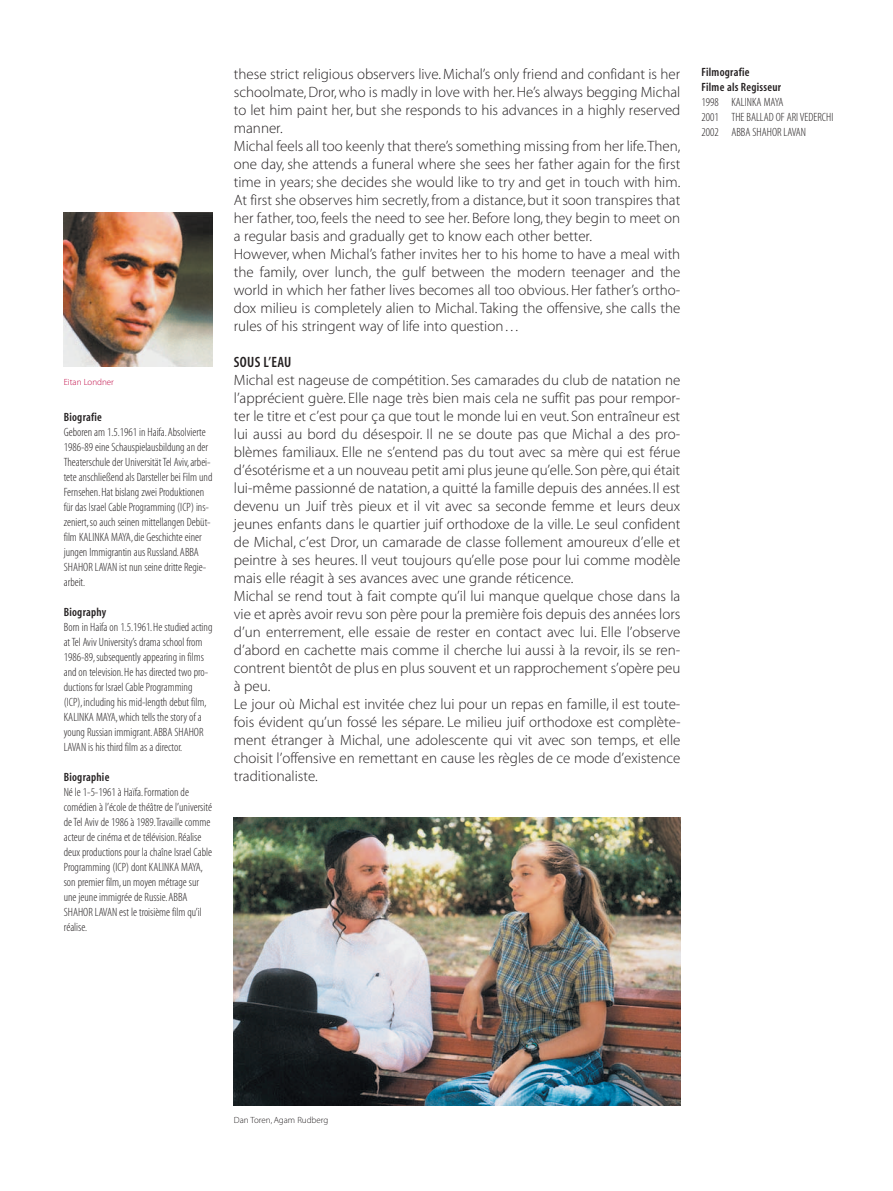
<style>
.page{position:relative;width:893px;height:1191px;background:#fff}
.page>*{position:absolute;margin:0;border:0;box-sizing:border-box;transform-origin:0 0}
.t1{font:15px/18px "Myriad MM 215 600";color:#231f20}
.t2{font:15px "Myriad MM 565 300";letter-spacing:.02em;color:#231f20}
.t3{font:12px/15px "Myriad MM 215 300";color:#231f20}
.t4{font:12px/15px "Myriad MM 565 300";letter-spacing:.02em;color:#231f20}
.t5{font:9px "Myriad MM 215 600";color:#231f20}
.t6{font:9px "Myriad MM 215 600";color:#c00844}
</style>
<div class="page">
<img style="left:234px;top:817px;width:446px;height:288px">
<img style="left:64px;top:213px;width:149px;height:154px">
<p class="t6" style="left:64px;top:378px;width:52px">Eitan Londner</p>
<p class="t4" style="left:64px;top:410px;width:40px">Biografie</p>
<p class="t3" style="left:64px;top:425px;width:150px">Geboren am 1.5.1961 in Haifa.Absolvierte 1986-89 eine Schauspielausbildung an der Theaterschule der Universität Tel Aviv,arbei&shy;tete anschließend als Darsteller bei Film und Fernsehen.Hat bislang zwei Produktionen für das Israel Cable Programming (ICP) ins&shy;zeniert,so auch seinen mittellangen Debüt&shy;film KALINKA MAYA,die Geschichte einer jungen Immigrantin aus Russland.ABBA SHAHOR LAVAN ist nun seine dritte Regie&shy;arbeit.</p>
<p class="t4" style="left:64px;top:605px;width:44px">Biography</p>
<p class="t3" style="left:64px;top:620px;width:150px">Born in Haifa on 1.5.1961.He studied acting at Tel Aviv University’s drama school from 1986-89,subsequently appearing in films and on television.He has directed two pro&shy;ductions for Israel Cable Programming (ICP),including his mid-length debut film, KALINKA MAYA,which tells the story of a young Russian immigrant.ABBA SHAHOR LAVAN is his third film as a director.</p>
<p class="t4" style="left:64px;top:770px;width:47px">Biographie</p>
<p class="t3" style="left:64px;top:785px;width:150px">Né le 1-5-1961 à Haïfa.Formation de comédien à l’école de théâtre de l’université de Tel Aviv de 1986 à 1989.Travaille comme acteur de cinéma et de télévision.Réalise deux productions pour la chaîne Israel Cable Programming (ICP) dont KALINKA MAYA, son premier film,un moyen métrage sur une jeune immigrée de Russie.ABBA SHAHOR LAVAN est le troisième film qu’il réalise.</p>
<p class="t1" style="left:234px;top:66px;width:448px">these strict religious observers live. Michal’s only friend and confidant is her schoolmate, Dror, who is madly in love with her. He’s always begging Michal to let him paint her, but she responds to his advances in a highly reserved manner.<br>Michal feels all too keenly that there’s something missing from her life.Then, one day, she attends a funeral where she sees her father again for the first time in years; she decides she would like to try and get in touch with him.<br>At first she observes him secretly, from a distance, but it soon transpires that her father, too, feels the need to see her. Before long, they begin to meet on a regular basis and gradually get to know each other better.<br>However, when Michal’s father invites her to his home to have a meal with the family, over lunch, the gulf between the modern teenager and the world in which her father lives becomes all too obvious. Her father’s ortho&shy;dox milieu is completely alien to Michal. Taking the offensive, she calls the rules of his stringent way of life into question . . .</p>
<p class="t2" style="left:234px;top:356px;width:59px">SOUS L’EAU</p>
<p class="t1" style="left:234px;top:372px;width:448px">Michal est nageuse de compétition. Ses camarades du club de natation ne l’apprécient guère. Elle nage très bien mais cela ne suffit pas pour rempor&shy;ter le titre et c’est pour ça que tout le monde lui en veut. Son entraîneur est lui aussi au bord du désespoir. Il ne se doute pas que Michal a des pro&shy;blèmes familiaux. Elle ne s’entend pas du tout avec sa mère qui est férue d’ésotérisme et a un nouveau petit ami plus jeune qu’elle.Son père, qui était lui-même passionné de natation, a quitté la famille depuis des années. Il est devenu un Juif très pieux et il vit avec sa seconde femme et leurs deux jeunes enfants dans le quartier juif orthodoxe de la ville. Le seul confident de Michal, c’est Dror, un camarade de classe follement amoureux d’elle et peintre à ses heures. Il veut toujours qu’elle pose pour lui comme modèle mais elle réagit à ses avances avec une grande réticence.<br>Michal se rend tout à fait compte qu’il lui manque quelque chose dans la vie et après avoir revu son père pour la première fois depuis des années lors d’un enterrement, elle essaie de rester en contact avec lui. Elle l’observe d’abord en cachette mais comme il cherche lui aussi à la revoir, ils se ren&shy;contrent bientôt de plus en plus souvent et un rapprochement s’opère peu à peu.<br>Le jour où Michal est invitée chez lui pour un repas en famille, il est toute&shy;fois évident qu’un fossé les sépare. Le milieu juif orthodoxe est complète&shy;ment étranger à Michal, une adolescente qui vit avec son temps, et elle choisit l’offensive en remettant en cause les règles de ce mode d’existence traditionaliste.</p>
<p class="t4" style="left:702px;top:65px;width:81px">Filmografie<br>Filme als Regisseur</p>
<p class="t3" style="left:702px;top:95px;width:133px">1998 KALINKA MAYA<br>2001 THE BALLAD OF ARI VEDERCHI<br>2002 ABBA SHAHOR LAVAN</p>
<p class="t5" style="left:234px;top:1116px;width:96px">Dan Toren, Agam Rudberg</p>
</div>
